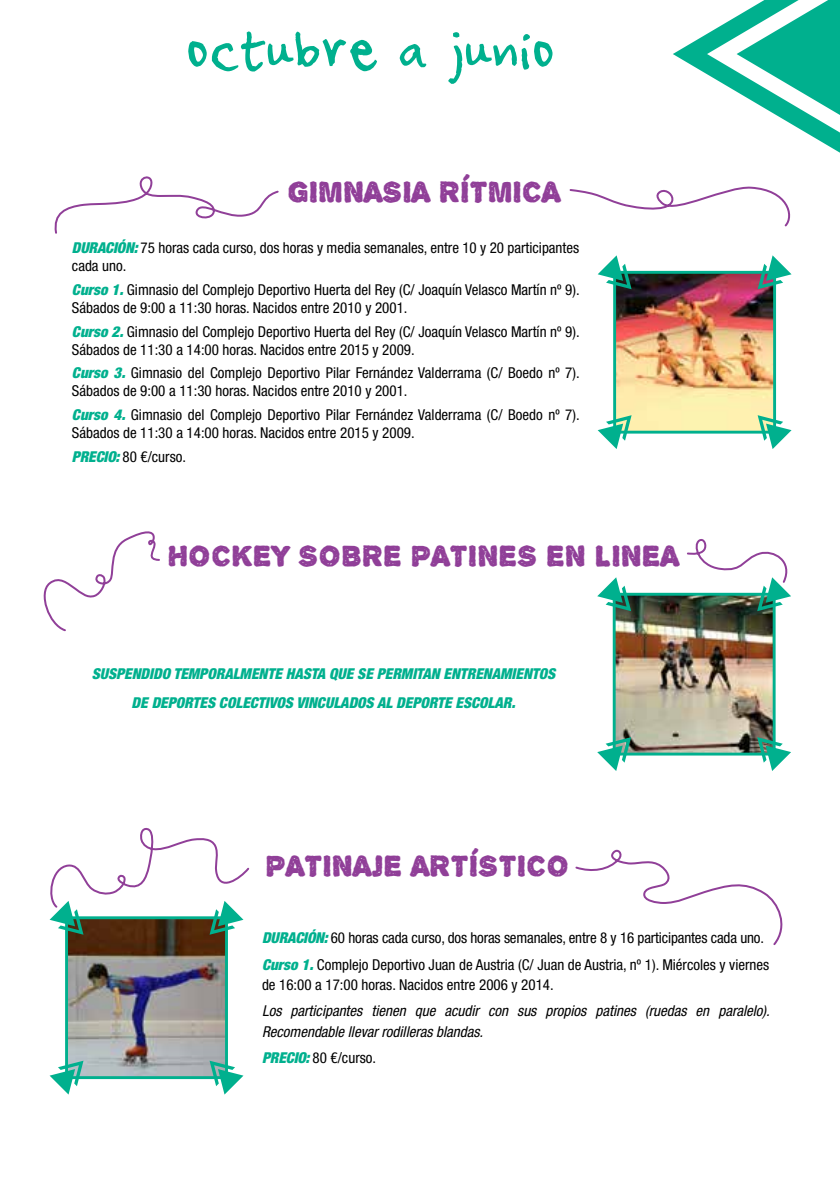
<style>
.page{position:relative;width:840px;height:1191px;background:#fff}
.page>*{position:absolute;margin:0;border:0;box-sizing:border-box;transform-origin:0 0}
.t1{font:64px "Ampersand";color:#00b08e}
.t2{font:32px "Alpha Echo";color:#903f98}
.t3{font:condensed 15px/18px "Helvetica Neue LT Std";color:#000}
.t4{font:italic condensed 15px/20.4px "Helvetica Neue LT Std";color:#000}
.t5{font:italic 900 condensed 15px "Helvetica Neue LT Std";color:#00b08e}
.s1{font-weight:900;font-style:italic;color:#00b08e}
</style>
<div class="page">
<svg style="left:673px;top:0;width:166px;height:152px"></svg>
<img style="left:617px;top:275px;width:154px;height:154px">
<div style="left:613px;top:271px;width:162px;height:162px;border:3px solid #00b08e"></div>
<svg style="left:757px;top:255px;width:34px;height:34px"></svg>
<svg style="left:597px;top:255px;width:34px;height:34px"></svg>
<svg style="left:757px;top:415px;width:34px;height:34px"></svg>
<svg style="left:597px;top:415px;width:34px;height:34px"></svg>
<svg style="left:54px;top:176px;width:225px;height:58px"></svg>
<svg style="left:569px;top:186px;width:222px;height:41px"></svg>
<img style="left:616px;top:597px;width:155px;height:154px">
<div style="left:612px;top:593px;width:163px;height:162px;border:3px solid #00b08e"></div>
<svg style="left:597px;top:577px;width:33px;height:34px"></svg>
<svg style="left:756px;top:737px;width:34px;height:34px"></svg>
<svg style="left:597px;top:737px;width:33px;height:34px"></svg>
<svg style="left:43px;top:531px;width:117px;height:101px"></svg>
<svg style="left:685px;top:539px;width:106px;height:72px"></svg>
<img style="left:69px;top:934px;width:155px;height:141px">
<div style="left:65px;top:916px;width:163px;height:163px;border:3px solid #00b08e"></div>
<svg style="left:209px;top:1060px;width:34px;height:34px"></svg>
<svg style="left:50px;top:1060px;width:33px;height:34px"></svg>
<svg style="left:49px;top:827px;width:201px;height:107px"></svg>
<svg style="left:575px;top:849px;width:208px;height:96px"></svg>
<h1 class="t1" style="left:186px;top:16px;width:370px">octubre a junio</h1>
<h2 class="t2" style="left:287px;top:174px;width:274px">GIMNASIA RÍTMICA</h2>
<p class="t3" style="left:72px;top:239px;width:508px"><span class="s1">DURACIÓN:</span> 75 horas cada curso, dos horas y media semanales, entre 10 y 20 participantes cada uno.</p>
<p class="t3" style="left:72px;top:281px;width:509px"><span class="s1">CURSO 1.</span> Gimnasio del Complejo Deportivo Huerta del Rey (C/ Joaquín Velasco Martín nº 9).<br>Sábados de 9:00 a 11:30 horas. Nacidos entre 2010 y 2001.</p>
<p class="t3" style="left:72px;top:322px;width:509px"><span class="s1">CURSO 2.</span> Gimnasio del Complejo Deportivo Huerta del Rey (C/ Joaquín Velasco Martín nº 9).<br>Sábados de 11:30 a 14:00 horas. Nacidos entre 2015 y 2009.</p>
<p class="t3" style="left:72px;top:364px;width:509px"><span class="s1">CURSO 3.</span> Gimnasio del Complejo Deportivo Pilar Fernández Valderrama (C/ Boedo nº 7).<br>Sábados de 9:00 a 11:30 horas. Nacidos entre 2010 y 2001.</p>
<p class="t3" style="left:72px;top:406px;width:509px"><span class="s1">CURSO 4.</span> Gimnasio del Complejo Deportivo Pilar Fernández Valderrama (C/ Boedo nº 7).<br>Sábados de 11:30 a 14:00 horas. Nacidos entre 2015 y 2009.</p>
<p class="t3" style="left:72px;top:447px;width:116px"><span class="s1">PRECIO:</span> 80 €/curso.</p>
<h2 class="t2" style="left:168px;top:537px;width:512px">HOCKEY SOBRE PATINES EN LINEA</h2>
<p class="t5" style="left:92px;top:664px;width:302px">SUSPENDIDO TEMPORALMENTE HASTA QUE SE PERMITAN</p>
<p class="t5" style="left:443px;top:664px;width:10px">ENTRENAMIENTO</p>
<p class="t5" style="left:547px;top:664px;width:10px">S</p>
<p class="t5" style="left:132px;top:693px;width:54px">DE DEPORTE</p>
<p class="t5" style="left:207px;top:693px;width:21px">S COLECTI</p>
<p class="t5" style="left:268px;top:693px;width:44px">VOS VINCULA</p>
<p class="t5" style="left:348px;top:693px;width:81px">DOS AL DEPORTE</p>
<p class="t5" style="left:455px;top:693px;width:25px">ESCOLAR</p>
<p class="t5" style="left:511px;top:693px;width:5px">.</p>
<h2 class="t2" style="left:265px;top:848px;width:305px">PATINAJE ARTÍSTICO</h2>
<p class="t3" style="left:262px;top:925px;width:508px;line-height:26.2px"><span class="s1">DURACIÓN:</span> 60 horas cada curso, dos horas semanales, entre 8 y 16 participantes cada uno.<br><span class="s1">CURSO 1.</span> Complejo Deportivo Juan de Austria (C/ Juan de Austria, nº 1). Miércoles y viernes</p>
<p class="t3" style="left:262px;top:975px;width:293px">de 16:00 a 17:00 horas. Nacidos entre 2006 y 2014.</p>
<p class="t4" style="left:262px;top:1001px;width:509px">Los participantes tienen que acudir con sus propios patines (ruedas en paralelo).<br>Recomendable llevar rodilleras blandas.</p>
<p class="t3" style="left:262px;top:1048px;width:116px"><span class="s1">PRECIO:</span> 80 €/curso.</p>
</div>
